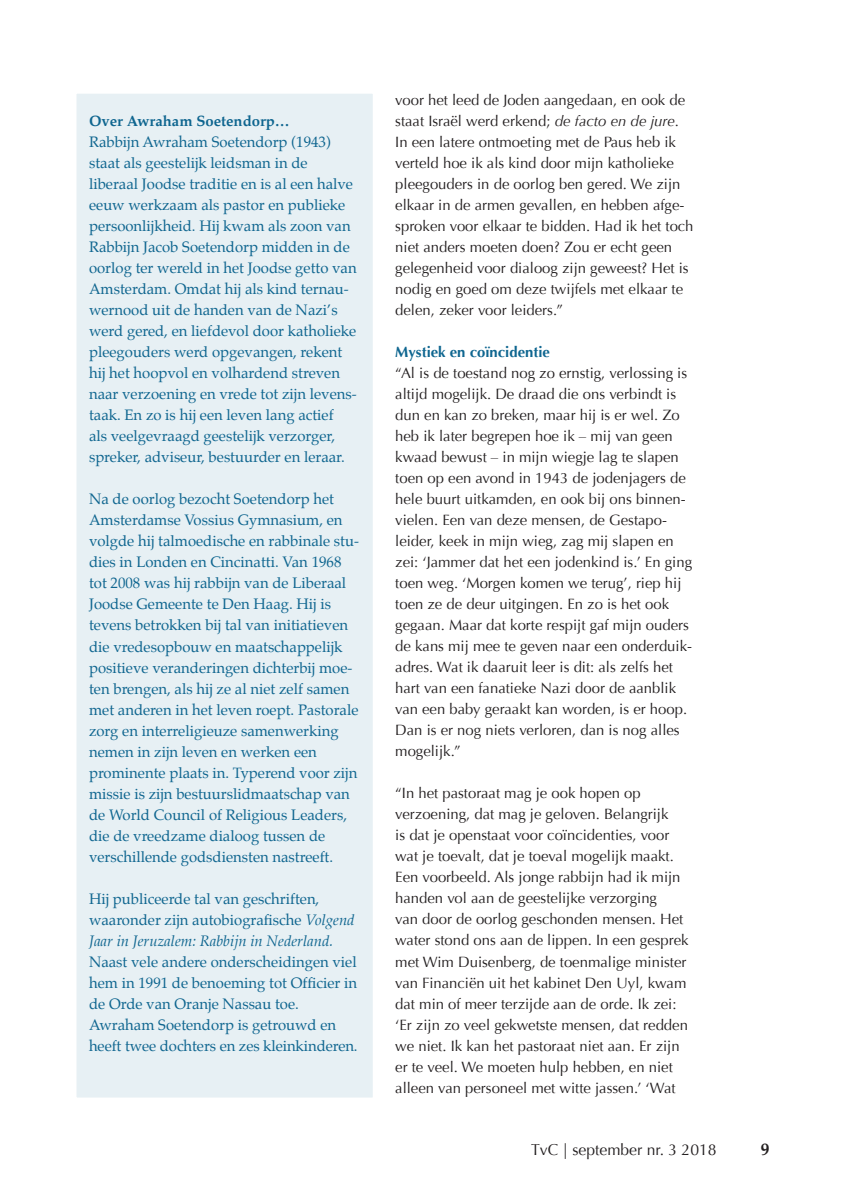
<style>
.page{position:relative;width:844px;height:1191px;background:#fff}
.page>*{position:absolute;margin:0;border:0;box-sizing:border-box;transform-origin:0 0}
.t1{font:700 17.5px "Palatino";color:#231f20}
.t2{font:15.75px "Optima";color:#231f20}
.t3{font:14.88px/21px "Optima";color:#231f20}
.t4{font:14.88px/21px "Palatino";color:#0f6690}
.t5{font:700 14.88px "Palatino";color:#0f6690}
.t6{font:700 14.88px "Optima";color:#0f6690}
.s1{font-style:italic}
</style>
<div class="page">
<div style="left:75px;top:92px;width:299px;height:1007px;background:#e7f0f4;border:2px solid #fff"></div>
<p class="t5" style="left:89px;top:108px;width:202px">Over Awraham Soetendorp…</p>
<p class="t4" style="left:89px;top:132px;width:269px">Rabbijn Awraham Soetendorp (1943) staat als geestelijk leidsman in de liberaal Joodse traditie en is al een halve eeuw werkzaam als pastor en publieke persoonlijkheid. Hij kwam als zoon van Rabbijn Jacob Soetendorp midden in de oorlog ter wereld in het Joodse getto van Amsterdam. Omdat hij als kind ternau&shy;wernood uit de handen van de Nazi’s werd gered, en liefdevol door katholieke pleegouders werd opgevangen, rekent hij het hoopvol en volhardend streven naar verzoening en vrede tot zijn levens&shy;taak. En zo is hij een leven lang actief<br>als veelgevraagd geestelijk verzorger, spreker, adviseur, bestuurder en leraar.</p>
<p class="t4" style="left:89px;top:489px;width:271px">Na de oorlog bezocht Soetendorp het Amsterdamse Vossius Gymnasium, en volgde hij talmoedische en rabbinale stu&shy;dies in Londen en Cincinatti. Van 1968 tot 2008 was hij rabbijn van de Liberaal Joodse Gemeente te Den Haag. Hij is tevens betrokken bij tal van initiatieven die vredesopbouw en maatschappelijk positieve veranderingen dichterbij moe&shy;ten brengen, als hij ze al niet zelf samen met anderen in het leven roept. Pastorale zorg en interreligieuze samenwerking nemen in zijn leven en werken een prominente plaats in. Typerend voor zijn missie is zijn bestuurslidmaatschap van de World Council of Religious Leaders, die de vreedzame dialoog tussen de verschillende godsdiensten nastreeft.</p>
<p class="t4" style="left:89px;top:888px;width:267px">Hij publiceerde tal van geschriften, waaronder zijn autobiografische <span class="s1">Volgend<br>Jaar in Jeruzalem: Rabbijn in Nederland.</span></p>
<p class="t4" style="left:89px;top:951px;width:270px">Naast vele andere onderscheidingen viel hem in 1991 de benoeming tot Officier in de Orde van Oranje Nassau toe.<br>Awraham Soetendorp is getrouwd en heeft twee dochters en zes kleinkinderen.</p>
<p class="t3" style="left:395px;top:90px;width:299px">voor het leed de Joden aangedaan, en ook de staat Israël werd erkend; <span class="s1">de facto en de jure</span>.<br>In een latere ontmoeting met de Paus heb ik verteld hoe ik als kind door mijn katholieke pleegouders in de oorlog ben gered. We zijn elkaar in de armen gevallen, en hebben afge&shy;sproken voor elkaar te bidden. Had ik het toch niet anders moeten doen? Zou er echt geen gelegenheid voor dialoog zijn geweest? Het is nodig en goed om deze twijfels met elkaar te delen, zeker voor leiders.”</p>
<p class="t6" style="left:395px;top:343px;width:156px">Mystiek en coïncidentie</p>
<p class="t3" style="left:395px;top:363px;width:298px">“Al is de toestand nog zo ernstig, verlossing is altijd mogelijk. De draad die ons verbindt is dun en kan zo breken, maar hij is er wel. Zo heb ik later begrepen hoe ik – mij van geen kwaad bewust – in mijn wiegje lag te slapen toen op een avond in 1943 de jodenjagers de hele buurt uitkamden, en ook bij ons binnen&shy;vielen. Een van deze mensen, de Gestapo&shy;leider, keek in mijn wieg, zag mij slapen en zei: ‘Jammer dat het een jodenkind is.’ En ging toen weg. ‘Morgen komen we terug’, riep hij toen ze de deur uitgingen. En zo is het ook gegaan. Maar dat korte respijt gaf mijn ouders de kans mij mee te geven naar een onderduik&shy;adres. Wat ik daaruit leer is dit: als zelfs het hart van een fanatieke Nazi door de aanblik van een baby geraakt kan worden, is er hoop.<br>Dan is er nog niets verloren, dan is nog alles mogelijk.”</p>
<p class="t3" style="left:395px;top:783px;width:295px">“In het pastoraat mag je ook hopen op verzoening, dat mag je geloven. Belangrijk<br>is dat je openstaat voor coïncidenties, voor wat je toevalt, dat je toeval mogelijk maakt.<br>Een voorbeeld. Als jonge rabbijn had ik mijn handen vol aan de geestelijke verzorging<br>van door de oorlog geschonden mensen. Het water stond ons aan de lippen. In een gesprek met Wim Duisenberg, de toenmalige minister van Financiën uit het kabinet Den Uyl, kwam dat min of meer terzijde aan de orde. Ik zei: ‘Er zijn zo veel gekwetste mensen, dat redden we niet. Ik kan het pastoraat niet aan. Er zijn er te veel. We moeten hulp hebben, en niet alleen van personeel met witte jassen.’ ‘Wat</p>
<p class="t2" style="left:531px;top:1140px;width:187px">TvC | september nr. 3 2018</p>
<p class="t1" style="left:760px;top:1133px;width:10px">9</p>
</div>
